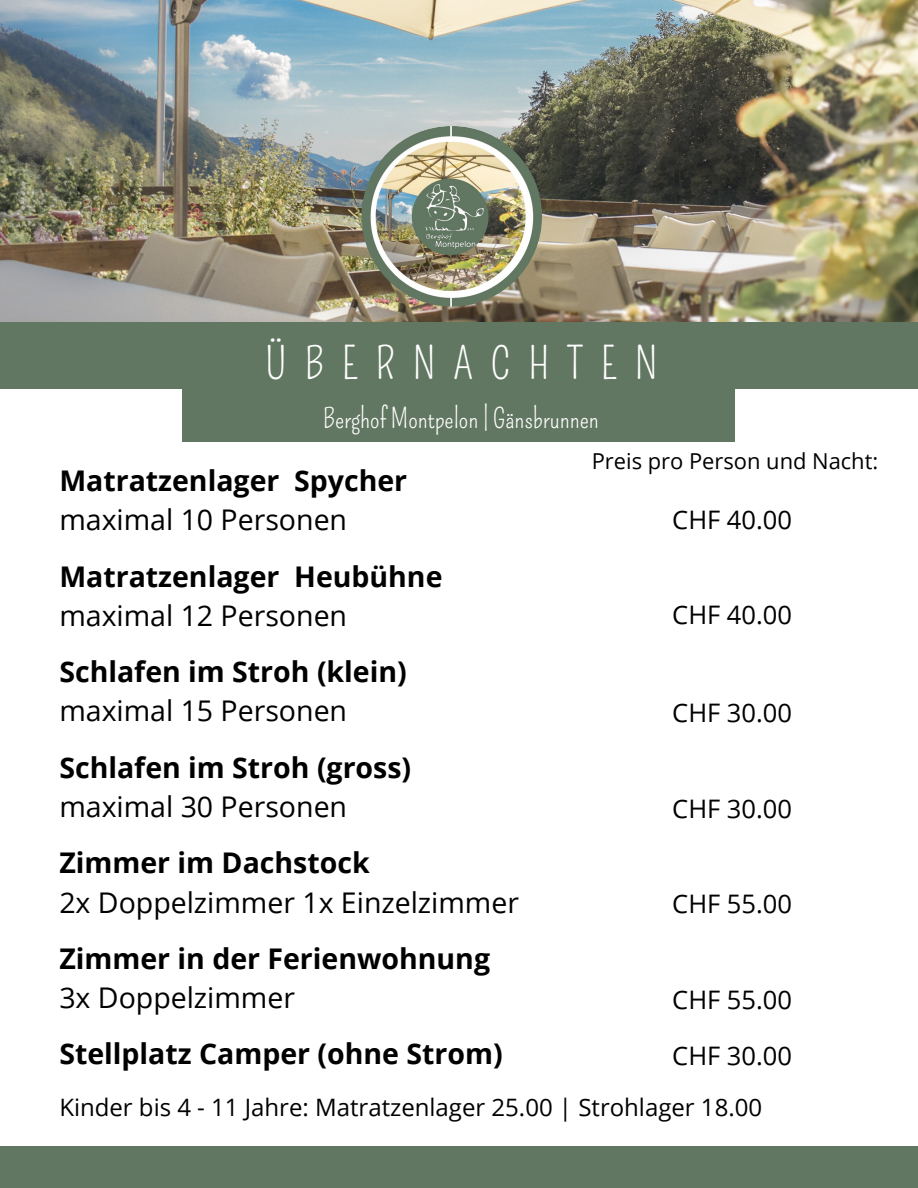
<style>
.page{position:relative;width:918px;height:1188px;background:#fff}
.page>*{position:absolute;margin:0;border:0;box-sizing:border-box;transform-origin:0 0}
.t1{font:43.35px "Pompiere";letter-spacing:.41em;color:#fff}
.t2{font:700 28.5px "Open Sans";color:#000}
.t3{font:28.5px "Open Sans";color:#000}
.t4{font:27px "Pompiere";color:#fff}
.t5{font:25.5px "Open Sans";color:#000}
.t6{font:24px "Open Sans";color:#000}
.t7{font:21.9px "Open Sans";color:#000}
</style>
<div class="page">
<img style="left:0;top:0;width:918px;height:323px">
<div style="left:0;top:323px;width:918px;height:65px;background:#627762"></div>
<div style="left:182px;top:377px;width:553px;height:65px;background:#627762"></div>
<div style="left:0;top:1147px;width:918px;height:41px;background:#627762"></div>
<img style="left:362px;top:126px;width:180px;height:181px;border-radius:50%">
<h1 class="t1" style="left:265px;top:339px;width:394px">ÜBERNACHTEN</h1>
<p class="t4" style="left:323px;top:403px;width:277px">Berghof Montpelon | Gänsbrunnen</p>
<p class="t2" style="left:59px;top:461px;width:349px">Matratzenlager Spycher</p>
<p class="t3" style="left:59px;top:500px;width:289px">maximal 10 Personen</p>
<p class="t2" style="left:59px;top:556px;width:385px">Matratzenlager Heubühne</p>
<p class="t3" style="left:59px;top:595px;width:289px">maximal 12 Personen</p>
<p class="t2" style="left:59px;top:652px;width:349px">Schlafen im Stroh (klein)</p>
<p class="t3" style="left:59px;top:691px;width:289px">maximal 15 Personen</p>
<p class="t2" style="left:59px;top:747px;width:353px">Schlafen im Stroh (gross)</p>
<p class="t3" style="left:59px;top:787px;width:289px">maximal 30 Personen</p>
<p class="t2" style="left:59px;top:843px;width:312px">Zimmer im Dachstock</p>
<p class="t3" style="left:59px;top:882px;width:461px">2x Doppelzimmer 1x Einzelzimmer</p>
<p class="t2" style="left:59px;top:938px;width:432px">Zimmer in der Ferienwohnung</p>
<p class="t3" style="left:59px;top:978px;width:237px">3x Doppelzimmer</p>
<p class="t7" style="left:592px;top:446px;width:288px">Preis pro Person und Nacht:</p>
<p class="t5" style="left:672px;top:501px;width:121px">CHF 40.00</p>
<p class="t5" style="left:672px;top:596px;width:121px">CHF 40.00</p>
<p class="t5" style="left:672px;top:695px;width:121px">CHF 30.00</p>
<p class="t5" style="left:672px;top:791px;width:121px">CHF 30.00</p>
<p class="t5" style="left:672px;top:886px;width:121px">CHF 55.00</p>
<p class="t5" style="left:672px;top:982px;width:121px">CHF 55.00</p>
<p class="t2" style="left:59px;top:1034px;width:445px">Stellplatz Camper (ohne Strom)</p>
<p class="t5" style="left:672px;top:1038px;width:121px">CHF 30.00</p>
<p class="t6" style="left:59px;top:1091px;width:704px">Kinder bis 4 - 11 Jahre: Matratzenlager 25.00 | Strohlager 18.00</p>
</div>
